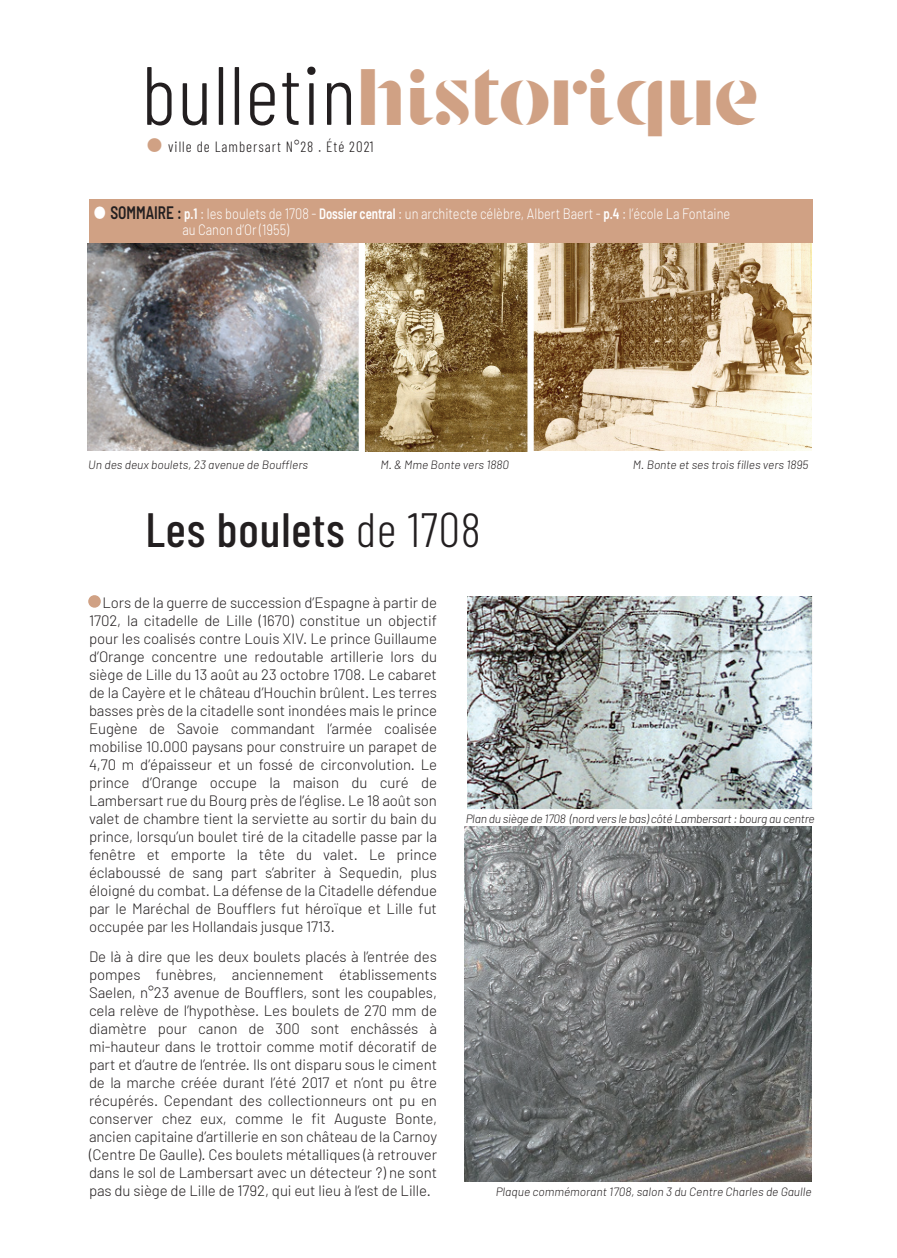
<style>
.page{position:relative;width:897px;height:1258px;background:#fff}
.page>*{position:absolute;margin:0;border:0;box-sizing:border-box;transform-origin:0 0}
.t1{font:500 48px "Barlow Condensed";letter-spacing:.02em;color:#231f20}
.t2{font:44.55px "Stanley";letter-spacing:.02em;color:#d0a184}
.t3{font:40.5px "Stanley";color:#fff;scale:.85 1}
.t4{font:300 15px/18px "Barlow";letter-spacing:-.005em;color:#231f20;text-align:justify}
.t5{font:300 15px/16.5px "Barlow";color:#fff;scale:.85 1}
.t6{font:300 14.85px "Barlow Condensed";letter-spacing:.065em;color:#231f20}
.t7{font:italic 300 12px "Barlow";color:#231f20}
.t8{font:italic 300 12px "Barlow";letter-spacing:-.02em;color:#231f20}
.s1{font-family:"Barlow Condensed";font-weight:300;font-size:82.5px;color:#231f20}
.s2{font-weight:600;font-stretch:semi-condensed;font-size:18px;color:#231f20}
.s3{font-weight:600;font-stretch:semi-condensed}
.s4{font-weight:300}
</style>
<div class="page">
<img style="left:464px;top:826px;width:347px;height:354px">
<img style="left:365px;top:243px;width:162px;height:208px">
<img style="left:533px;top:243px;width:278px;height:207px">
<img style="left:88px;top:243px;width:270px;height:207px">
<div style="left:89px;top:199px;width:723px;height:44px;background:#d0a184"></div>
<div style="left:88px;top:595px;width:13px;height:12px;background:#d0a184;border-radius:50%"></div>
<img style="left:467px;top:596px;width:345px;height:213px">
<h2 class="t2" style="left:142px;top:83px;width:619px"><span class="s1">bulletin</span>historique</h2>
<h2 class="t2" style="left:145px;top:110px;width:20px">.</h2>
<p class="t6" style="left:168px;top:136px;width:207px">ville de Lambersart N°28 . Été 2021</p>
<h3 class="t3" style="left:93px;top:181px;width:18px">.</h3>
<p class="t5" style="left:182px;top:205px;width:646px;text-indent:-72px"><span class="s2">SOMMAIRE :</span> <span class="s3">p.1</span> : les boulets de 1708 - <span class="s3">Dossier central</span> : un architecte célèbre, Albert Baert - <span class="s3">p.4</span> : l’école La Fontaine au Canon d’Or (1955)</p>
<p class="t7" style="left:88px;top:457px;width:221px">Un des deux boulets, 23 avenue de Boufflers</p>
<p class="t7" style="left:380px;top:457px;width:130px">M. &amp; Mme Bonte vers 1880</p>
<p class="t7" style="left:632px;top:457px;width:177px">M. Bonte et ses trois filles vers 1895</p>
<h1 class="t1" style="left:145px;top:495px;width:337px">Les boulets <span class="s4">de 1708</span></h1>
<p class="t4" style="left:89px;top:592px;width:349px;text-indent:14px">Lors de la guerre de succession d’Espagne à partir de 1702, la citadelle de Lille (1670) constitue un objectif pour les coalisés contre Louis XIV. Le prince Guillaume d’Orange concentre une redoutable artillerie lors du siège de Lille du 13 août au 23 octobre 1708. Le cabaret de la Cayère et le château d’Houchin brûlent. Les terres basses près de la citadelle sont inondées mais le prince Eugène de Savoie commandant l’armée coalisée mobilise 10.000 paysans pour construire un parapet de 4,70 m d’épaisseur et un fossé de circonvolution. Le prince d’Orange occupe la maison du curé de Lambersart rue du Bourg près de l’église. Le 18 août son valet de chambre tient la serviette au sortir du bain du prince, lorsqu’un boulet tiré de la citadelle passe par la fenêtre et emporte la tête du valet. Le prince éclaboussé de sang part s’abriter à Sequedin, plus éloigné du combat. La défense de la Citadelle défendue par le Maréchal de Boufflers fut héroïque et Lille fut occupée par les Hollandais jusque 1713.</p>
<p class="t4" style="left:89px;top:946px;width:349px">De là à dire que les deux boulets placés à l’entrée des pompes funèbres, anciennement établissements Saelen, n°23 avenue de Boufflers, sont les coupables, cela relève de l’hypothèse. Les boulets de 270 mm de diamètre pour canon de 300 sont enchâssés à mi-hauteur dans le trottoir comme motif décoratif de part et d’autre de l’entrée. Ils ont disparu sous le ciment de la marche créée durant l’été 2017 et n’ont pu être récupérés. Cependant des collectionneurs ont pu en conserver chez eux, comme le fit Auguste Bonte, ancien capitaine d’artillerie en son château de la Carnoy (Centre De Gaulle). Ces boulets métalliques (à retrouver dans le sol de Lambersart avec un détecteur ?) ne sont pas du siège de Lille de 1792, qui eut lieu à l’est de Lille.</p>
<p class="t8" style="left:465px;top:811px;width:350px">Plan du siège de 1708 (nord vers le bas) côté Lambersart : bourg au centre</p>
<p class="t7" style="left:495px;top:1183px;width:317px">Plaque commémorant 1708, salon 3 du Centre Charles de Gaulle</p>
</div>
